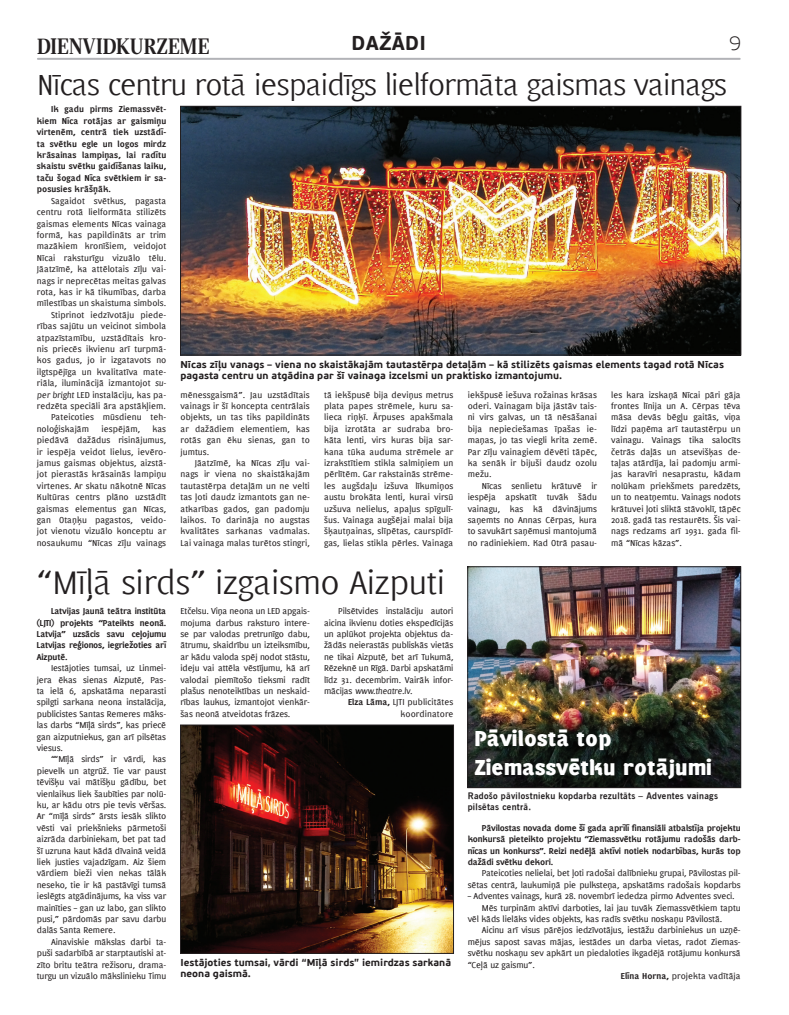
<style>
.page{position:relative;width:789px;height:1015px;background:#fff}
.page>*{position:absolute;margin:0;border:0;box-sizing:border-box;transform-origin:0 0}
.t1{font:300 36px "PF Muse";letter-spacing:-.02em;color:#231f20}
.t2{font:300 32px "PF Muse";letter-spacing:-.035em;color:#231f20}
.t3{font:900 24px/28.8px "PF Muse";color:#fff}
.t4{font:700 21.8px "GT Sectra Fine";letter-spacing:.015em;color:#231f20;scale:.86 1}
.t5{font:700 20px "PF Beau Sans Pro";letter-spacing:.01em;color:#231f20}
.t6{font:100 20px "PF Beau Sans Pro";color:#231f20}
.t7{font:700 10px/11.4px "PF Beau Sans Pro";color:#231f20}
.t8{font:9.5px/11.4px "PF Muse";letter-spacing:-.005em;color:#231f20;text-align:justify}
.t9{font:700 9.5px/11.4px "PF Muse";letter-spacing:-.02em;color:#231f20;text-align:justify}
.t10{font:700 9px/11px "News Gothic TL";letter-spacing:.03em;color:#231f20}
.s1{font-style:italic}
.s2{font-weight:700}
</style>
<div class="page">
<hr style="left:38px;top:58px;width:701px;height:2px;background:#b2b3b7">
<img style="left:182px;top:727px;width:269px;height:224px">
<div style="left:180px;top:725px;width:273px;height:228px;border:1px solid #231f20"></div>
<img style="left:469px;top:569px;width:269px;height:217px">
<div style="left:467px;top:567px;width:273px;height:221px;border:1px solid #231f20"></div>
<img style="left:182px;top:108px;width:556px;height:245px">
<div style="left:180px;top:106px;width:560px;height:249px;border:1px solid #231f20"></div>
<h3 class="t4" style="left:37px;top:32px;width:202px">DIENVIDKURZEME</h3>
<h3 class="t5" style="left:351px;top:31px;width:76px">DAŽĀDI</h3>
<h3 class="t6" style="left:728px;top:32px;width:13px">9</h3>
<h2 class="t2" style="left:37px;top:66px;width:691px">Nīcas centru rotā iespaidīgs lielformāta gaismas vainags</h2>
<p class="t9" style="left:37px;top:104px;width:131px;text-indent:14px">Ik gadu pirms Ziemassvēt&shy;kiem Nīca rotājas ar gaismiņu virtenēm, centrā tiek uzstādī&shy;ta svētku egle un logos mirdz krāsainas lampiņas, lai radītu skaistu svētku gaidīšanas laiku, taču šogad Nīca svētkiem ir sa&shy;posusies krāšņāk.</p>
<p class="t8" style="left:51px;top:195px;width:117px">Sagaidot svētkus, pagasta</p>
<p class="t8" style="left:37px;top:206px;width:131px">centru rotā lielformāta stilizēts</p>
<p class="t8" style="left:37px;top:218px;width:131px">gaismas elements Nīcas vainaga</p>
<p class="t8" style="left:37px;top:229px;width:131px">formā, kas papildināts ar trim</p>
<p class="t8" style="left:37px;top:240px;width:131px">mazākiem kronīšiem, veidojot</p>
<p class="t8" style="left:37px;top:252px;width:131px">Nīcai raksturīgu vizuālo tēlu.</p>
<p class="t8" style="left:37px;top:263px;width:131px">Jāatzīmē, ka attēlotais zīļu vai-</p>
<p class="t8" style="left:37px;top:275px;width:131px">nags ir neprecētas meitas galvas</p>
<p class="t8" style="left:37px;top:286px;width:131px">rota, kas ir kā tikumības, darba</p>
<p class="t8" style="left:37px;top:297px;width:131px">mīlestības un skaistuma simbols.</p>
<p class="t8" style="left:51px;top:309px;width:117px">Stiprinot iedzīvotāju piede-</p>
<p class="t8" style="left:37px;top:320px;width:131px">rības sajūtu un veicinot simbola</p>
<p class="t8" style="left:37px;top:332px;width:131px">atpazīstamību, uzstādītais kro-</p>
<p class="t8" style="left:37px;top:343px;width:131px">nis priecēs ikvienu arī turpmā-</p>
<p class="t8" style="left:37px;top:354px;width:131px">kos gadus, jo ir izgatavots no</p>
<p class="t8" style="left:37px;top:366px;width:131px">ilgtspējīga un kvalitatīva mate-</p>
<p class="t8" style="left:37px;top:377px;width:131px">riāla, iluminācijā izmantojot <span class="s1">su-</span></p>
<p class="t8" style="left:37px;top:389px;width:131px"><span class="s1">per bright</span> LED instalāciju, kas pa-</p>
<p class="t8" style="left:37px;top:400px;width:130px">redzēta speciāli āra apstākļiem.</p>
<p class="t8" style="left:51px;top:411px;width:117px">Pateicoties mūsdienu teh-</p>
<p class="t8" style="left:37px;top:423px;width:54px">noloģiskajām</p>
<p class="t8" style="left:101px;top:423px;width:40px">iespējām,</p>
<p class="t8" style="left:37px;top:423px;width:131px;text-indent:115px">kas piedāvā dažādus risinājumus, ir iespēja veidot lielus, ievēro&shy;jamus gaismas objektus, aizstā&shy;jot pierastās krāsainās lampiņu virtenes. Ar skatu nākotnē Nīcas Kultūras centrs plāno uzstādīt gaismas elementus gan Nīcas, gan Otaņķu pagastos, veido&shy;jot vienotu vizuālo konceptu ar nosaukumu “Nīcas zīļu vainags</p>
<p class="t7" style="left:180px;top:358px;width:544px">Nīcas zīļu vanags – viena no skaistākajām tautastērpa detaļām – kā stilizēts gaismas elements tagad rotā Nīcas pagasta centru un atgādina par šī vainaga izcelsmi un praktisko izmantojumu.</p>
<p class="t8" style="left:180px;top:389px;width:131px">mēnessgaismā”. Jau uzstādītais vainags ir šī koncepta centrālais objekts, un tas tiks papildināts ar dažādiem elementiem, kas rotās gan ēku sienas, gan to jumtus.</p>
<p class="t8" style="left:180px;top:457px;width:131px;text-indent:14px">Jāatzīmē, ka Nīcas zīļu vai&shy;nags ir viena no skaistākajām tautastērpa detaļām un ne velti tas ļoti daudz izmantots gan ne&shy;atkarības gados, gan padomju laikos. To darināja no augstas kvalitātes sarkanas vadmalas.<br>Lai vainaga malas turētos stingri,</p>
<p class="t8" style="left:324px;top:389px;width:131px">tā iekšpusē bija deviņus metrus plata papes strēmele, kuru sa&shy;lieca riņķī. Ārpuses apakšmala bija izrotāta ar sudraba bro&shy;kāta lenti, virs kuras bija sar&shy;kana tūka auduma strēmele ar izrakstītiem stikla salmiņiem un pērlītēm. Gar rakstainās strēme&shy;les augšdaļu izšuva līkumiņos austu brokāta lenti, kurai virsū uzšuva nelielus, apaļus spīgulī&shy;šus. Vainaga augšējai malai bija šķautņainas, slīpētas, caurspīdī&shy;gas, lielas stikla pērles. Vainaga</p>
<p class="t8" style="left:467px;top:389px;width:131px">iekšpusē iešuva rožainas krāsas oderi. Vainagam bija jāstāv tais&shy;ni virs galvas, un tā nēsāšanai bija nepieciešamas īpašas ie&shy;maņas, jo tas viegli krita zemē.<br>Par zīļu vainagiem dēvēti tāpēc, ka senāk ir bijuši daudz ozolu mežu.</p>
<p class="t8" style="left:467px;top:480px;width:131px;text-indent:14px">Nīcas senlietu krātuvē ir iespēja apskatīt tuvāk šādu vainagu, kas kā dāvinājums saņemts no Annas Cērpas, kura to savukārt saņēmusi mantojumā no radiniekiem. Kad Otrā pasau-</p>
<p class="t8" style="left:611px;top:389px;width:131px">les kara izskaņā Nīcai pāri gāja frontes līnija un A. Cērpas tēva māsa devās bēgļu gaitās, viņa līdzi paņēma arī tautastērpu un vainagu. Vainags tika salocīts četrās daļās un atsevišķas de&shy;taļas atārdīja, lai padomju armi&shy;jas karavīri nesaprastu, kādam nolūkam priekšmets paredzēts, un to neatņemtu. Vainags nodots krātuvei ļoti sliktā stāvoklī, tāpēc 2018. gadā tas restaurēts. Šis vai&shy;nags redzams arī 1931. gada fil&shy;mā “Nīcas kāzas”.</p>
<h1 class="t1" style="left:37px;top:561px;width:409px">“Mīļā sirds” izgaismo Aizputi</h1>
<p class="t9" style="left:37px;top:605px;width:131px;text-indent:14px">Latvijas Jaunā teātra institūta (LJTI) projekts “Pateikts neonā.<br>Latvija” uzsācis savu ceļojumu Latvijas reģionos, iegriežoties arī Aizputē.</p>
<p class="t8" style="left:37px;top:662px;width:131px;text-indent:14px">Iestājoties tumsai, uz Linmei&shy;jera ēkas sienas Aizputē, Pas&shy;ta ielā 6, apskatāma neparasti spilgti sarkana neona instalācija, publicistes Santas Remeres māks&shy;las darbs “Mīļā sirds”, kas priecē gan aizputniekus, gan arī pilsētas viesus.</p>
<p class="t8" style="left:37px;top:753px;width:131px;text-indent:14px">““Mīļā sirds” ir vārdi, kas pievelk un atgrūž. Tie var paust tēvišķu vai mātišķu gādību, bet vienlaikus liek šaubīties par nolū&shy;ku, ar kādu otrs pie tevis vēršas.<br>Ar “mīļā sirds” ārsts iesāk slikto vēsti vai priekšnieks pārmetoši aizrāda darbiniekam, bet pat tad šī uzruna kaut kādā dīvainā veidā liek justies vajadzīgam. Aiz šiem vārdiem bieži vien nekas tālāk neseko, tie ir kā pastāvīgi tumsā ieslēgts atgādinājums, ka viss var mainīties – gan uz labo, gan slikto pusi,” pārdomās par savu darbu dalās Santa Remere.</p>
<p class="t8" style="left:37px;top:936px;width:131px;text-indent:14px">Ainaviskie mākslas darbi ta&shy;puši sadarbībā ar starptautiski at&shy;zīto britu teātra režisoru, drama&shy;turgu un vizuālo mākslinieku Timu</p>
<p class="t8" style="left:180px;top:605px;width:131px">Etčelsu. Viņa neona un LED apgais&shy;mojuma darbus raksturo intere&shy;se par valodas pretrunīgo dabu, ātrumu, skaidrību un izteiksmību, ar kādu valoda spēj nodot stāstu, ideju vai attēla vēstījumu, kā arī valodai piemītošo tieksmi radīt plašus nenoteiktības un neskaid&shy;rības laukus, izmantojot vienkār&shy;šas neonā atveidotas frāzes.</p>
<p class="t8" style="left:324px;top:605px;width:131px;text-indent:14px">Pilsētvides instalāciju autori aicina ikvienu doties ekspedīcijās un aplūkot projekta objektus da&shy;žādās neierastās publiskās vietās ne tikai Aizputē, bet arī Tukumā, Rēzeknē un Rīgā. Darbi apskatāmi līdz 31. decembrim. Vairāk infor&shy;mācijas <span class="s1">www.theatre.lv</span>.</p>
<p class="t8" style="left:348px;top:696px;width:107px;text-align:right"><span class="s2">Elza Lāma,</span> LJTI publicitātes koordinatore</p>
<p class="t7" style="left:180px;top:957px;width:272px">Iestājoties tumsai, vārdi “Mīļā sirds” iemirdzas sarkanā neona gaismā.</p>
<h3 class="t3" style="left:474px;top:724px;width:238px">Pāvilostā top<br>Ziemassvētku rotājumi</h3>
<p class="t10" style="left:467px;top:790px;width:251px">Radošo pāvilostnieku kopdarba rezultāts – Adventes vainags pilsētas centrā.</p>
<p class="t9" style="left:467px;top:822px;width:274px;text-indent:14px">Pāvilostas novada dome šī gada aprīlī finansiāli atbalstīja projektu konkursā pieteikto projektu “Ziemassvētku rotājumu radošās darb&shy;nīcas un konkurss”. Reizi nedēļā aktīvi notiek nodarbības, kurās top dažādi svētku dekori.</p>
<p class="t8" style="left:467px;top:867px;width:274px;text-align:right">Pateicoties nelielai, bet ļoti radošai dalībnieku grupai, Pāvilostas pil&shy;sētas centrā, laukumiņā pie pulksteņa, apskatāms radošais kopdarbs</p>
<p class="t8" style="left:467px;top:890px;width:268px">– Adventes vainags, kurā 28. novembrī iededza pirmo Adventes sveci.</p>
<p class="t8" style="left:481px;top:902px;width:260px">Mēs turpinām aktīvi darboties, lai jau tuvāk Ziemassvētkiem taptu</p>
<p class="t8" style="left:467px;top:913px;width:256px">vēl kāds lielāks vides objekts, kas radīs svētku noskaņu Pāvilostā.</p>
<p class="t8" style="left:481px;top:924px;width:260px">Aicinu arī visus pārējos iedzīvotājus, iestāžu darbiniekus un uzņē-</p>
<p class="t8" style="left:467px;top:936px;width:274px">mējus sapost savas mājas, iestādes un darba vietas, radot Ziemas-</p>
<p class="t8" style="left:467px;top:947px;width:274px">svētku noskaņu sev apkārt un piedaloties ikgadējā rotājumu konkursā</p>
<p class="t8" style="left:467px;top:959px;width:69px">“Ceļā uz gaismu”.</p>
<p class="t8" style="left:620px;top:970px;width:121px"><span class="s2">Elīna Horna,</span> projekta vadītāja</p>
</div>
